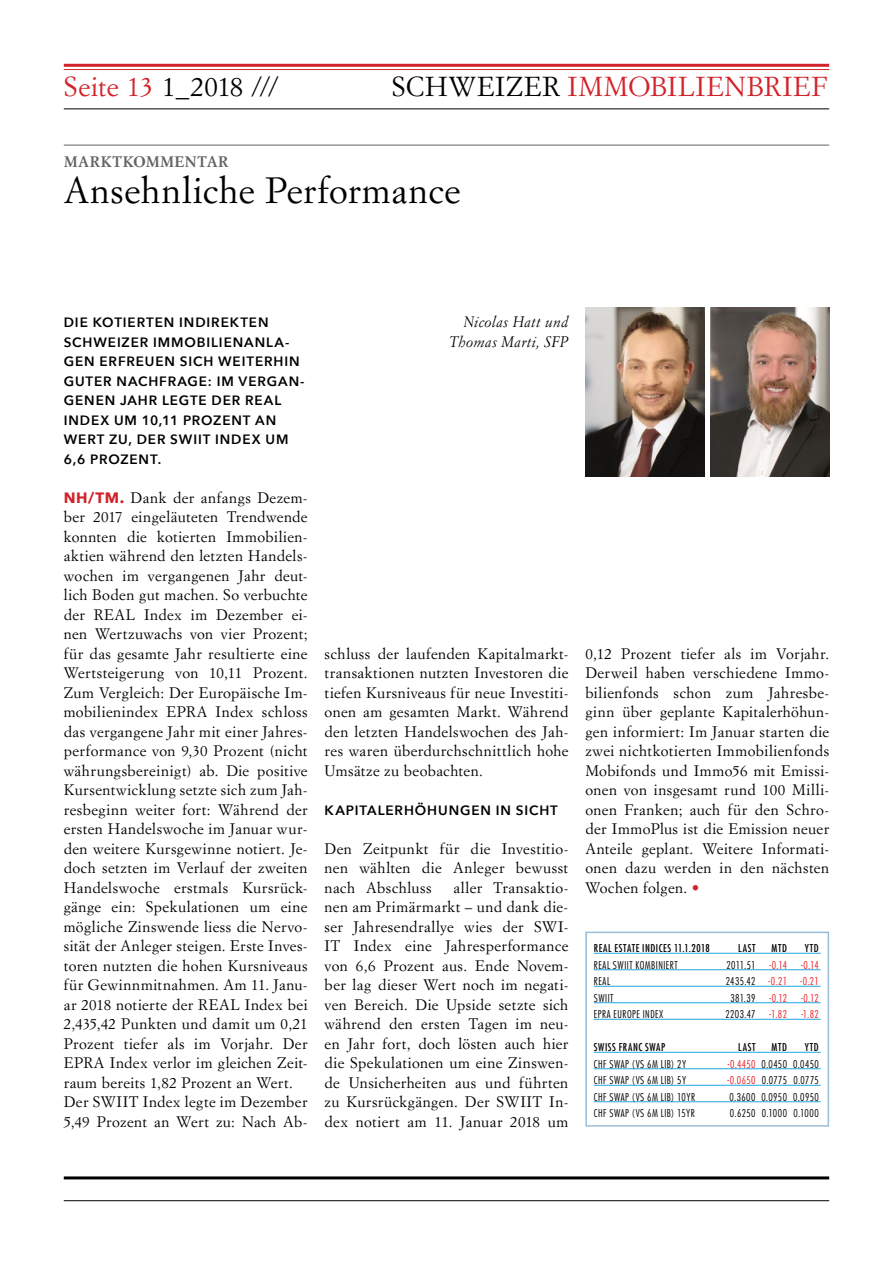
<style>
.page{position:relative;width:893px;height:1263px;background:#fff}
.page>*{position:absolute;margin:0;border:0;box-sizing:border-box;transform-origin:0 0}
.t1{font:36px "Simoncini Garamond Std";letter-spacing:.015em;color:#000}
.t2{font:27px "Simoncini Garamond Std";letter-spacing:.03em;color:#d2232a}
.t3{font:27px "Simoncini Garamond Std";letter-spacing:.005em;color:#000}
.t4{font:15px/19.5px "Simoncini Garamond Std";letter-spacing:.025em;color:#000;text-align:justify}
.t5{font:italic 15px/19.5px "Simoncini Garamond Std";letter-spacing:.02em;color:#000;text-align:right}
.t6{font:700 15px "Simoncini Garamond Std";letter-spacing:.03em;color:#636466}
.t7{font:600 13.5px/19.5px "Avenir Next";letter-spacing:.065em;color:#000}
.t8{font:300 condensed 10.5px "Futura Std";letter-spacing:.04em;color:#000}
.t9{font:condensed 10.5px "Futura Std";letter-spacing:.06em;color:#000}
.t10{font:300 condensed 10.5px "Futura Std";letter-spacing:-.01em;color:#ed1d24}
.s1{color:#d2232a}
.s2{color:#000}
.s3{font-family:"Avenir Next";font-weight:700;color:#d2232a}
.s4{font-family:"Avenir Next";font-weight:800;color:#d2232a}
.s5{color:#ed1d24}
</style>
<div class="page">
<hr style="left:64px;top:1176px;width:765px;height:3px;background:#000">
<hr style="left:64px;top:1200px;width:765px;height:1px;background:#000">
<hr style="left:64px;top:64px;width:765px;height:3px;background:#d2232a">
<hr style="left:64px;top:69px;width:765px;height:1px;background:#d2232a">
<hr style="left:64px;top:108px;width:765px;height:1px;background:#000">
<hr style="left:64px;top:145px;width:765px;height:1px;background:#636466">
<div style="left:585px;top:932px;width:244px;height:195px;border:2px solid #9bbed8"></div>
<hr style="left:594px;top:953px;width:227px;height:1px;background:#20a5de">
<hr style="left:594px;top:969px;width:227px;height:1px;background:#20a5de">
<hr style="left:594px;top:986px;width:227px;height:1px;background:#20a5de">
<hr style="left:594px;top:1002px;width:227px;height:1px;background:#20a5de">
<hr style="left:594px;top:1019px;width:227px;height:1px;background:#20a5de">
<hr style="left:594px;top:1052px;width:227px;height:1px;background:#20a5de">
<hr style="left:594px;top:1068px;width:227px;height:1px;background:#20a5de">
<hr style="left:594px;top:1085px;width:227px;height:1px;background:#20a5de">
<hr style="left:594px;top:1101px;width:227px;height:1px;background:#20a5de">
<img style="left:710px;top:308px;width:119px;height:168px">
<img style="left:585px;top:308px;width:119px;height:168px">
<h2 class="t3" style="left:64px;top:70px;width:216px"><span class="s1">Seite 13</span> 1_2018 ///</h2>
<h2 class="t2" style="left:392px;top:70px;width:437px"><span class="s2">SCHWEIZER</span> IMMOBILIENBRIEF</h2>
<p class="t6" style="left:64px;top:152px;width:166px">MARKTKOMMENTAR</p>
<h1 class="t1" style="left:64px;top:168px;width:398px">Ansehnliche Performance</h1>
<p class="t7" style="left:64px;top:312px;width:242px">DIE KOTIERTEN INDIREKTEN<br>SCHWEIZER IMMOBILIENANLA-<br>GEN ERFREUEN SICH WEITERHIN<br>GUTER NACHFRAGE: IM VERGAN-<br>GENEN JAHR LEGTE DER REAL<br>INDEX UM 10,11 PROZENT AN<br>WERT ZU, DER SWIIT INDEX UM<br>6,6 PROZENT.</p>
<p class="t4" style="left:64px;top:487px;width:245px;text-align:left"><span class="s3">NH/TM.</span> Dank der anfangs Dezem&shy;ber 2017 eingeläuteten Trendwende konnten die kotierten Immobilien&shy;aktien während den letzten Handels&shy;wochen im vergangenen Jahr deut&shy;lich Boden gut machen. So verbuchte der REAL Index im Dezember ei&shy;nen Wertzuwachs von vier Prozent; für das gesamte Jahr resultierte eine Wertsteigerung von 10,11 Prozent.<br>Zum Vergleich: Der Europäische Im&shy;mobilienindex EPRA Index schloss das vergangene Jahr mit einer Jahres&shy;performance von 9,30 Prozent (nicht währungsbereinigt) ab. Die positive Kursentwicklung setzte sich zum Jah&shy;resbeginn weiter fort: Während der ersten Handelswoche im Januar wur&shy;den weitere Kursgewinne notiert. Je&shy;doch setzten im Verlauf der zweiten Handelswoche erstmals Kursrück&shy;gänge ein: Spekulationen um eine mögliche Zinswende liess die Nervo&shy;sität der Anleger steigen. Erste Inves&shy;toren nutzten die hohen Kursniveaus für Gewinnmitnahmen. Am 11. Janu&shy;ar 2018 notierte der REAL Index bei 2,435,42 Punkten und damit um 0,21<br>Prozent tiefer als im Vorjahr. Der EPRA Index verlor im gleichen Zeit&shy;raum bereits 1,82 Prozent an Wert.<br>Der SWIIT Index legte im Dezember 5,49 Prozent an Wert zu: Nach Ab-</p>
<p class="t5" style="left:449px;top:312px;width:121px">Nicolas Hatt und<br>Thomas Marti, SFP</p>
<p class="t4" style="left:325px;top:643px;width:245px">schluss der laufenden Kapitalmarkt&shy;transaktionen nutzten Investoren die tiefen Kursniveaus für neue Investiti&shy;onen am gesamten Markt. Während den letzten Handelswochen des Jah&shy;res waren überdurchschnittlich hohe Umsätze zu beobachten.</p>
<p class="t7" style="left:325px;top:800px;width:235px">KAPITALERHÖHUNGEN IN SICHT</p>
<p class="t4" style="left:325px;top:838px;width:245px">Den Zeitpunkt für die Investitio&shy;nen wählten die Anleger bewusst nach Abschluss</p>
<p class="t4" style="left:325px;top:877px;width:245px;text-indent:129px">aller Transaktio&shy;nen am Primärmarkt – und dank die&shy;ser Jahresendrallye wies der SWI-IT Index eine Jahresperformance von 6,6 Prozent aus. Ende Novem&shy;ber lag dieser Wert noch im negati&shy;ven Bereich. Die Upside setzte sich während den ersten Tagen im neu&shy;en Jahr fort, doch lösten auch hier die Spekulationen um eine Zinswen&shy;de Unsicherheiten aus und führten zu Kursrückgängen. Der SWIIT In&shy;dex notiert am 11. Januar 2018 um</p>
<p class="t4" style="left:585px;top:643px;width:245px">0,12 Prozent tiefer als im Vorjahr.<br>Derweil haben verschiedene Immo&shy;bilienfonds schon zum Jahresbe&shy;ginn über geplante Kapitalerhöhun&shy;gen informiert: Im Januar starten die zwei nichtkotierten Immobilienfonds Mobifonds und Immo56 mit Emissi&shy;onen von insgesamt rund 100 Milli&shy;onen Franken; auch für den Schro&shy;der ImmoPlus ist die Emission neuer Anteile geplant. Weitere Informati&shy;onen dazu werden in den nächsten Wochen folgen. <span class="s4">•</span></p>
<p class="t9" style="left:594px;top:942px;width:117px">REAL ESTATE INDICES 11.1.2018</p>
<p class="t9" style="left:738px;top:942px;width:19px">LAST</p>
<p class="t9" style="left:772px;top:942px;width:17px">MTD</p>
<p class="t9" style="left:805px;top:942px;width:16px">YTD</p>
<p class="t8" style="left:594px;top:958px;width:85px">REAL SWIIT KOMBINIERT</p>
<p class="t8" style="left:726px;top:958px;width:31px">2011.51</p>
<p class="t10" style="left:769px;top:958px;width:19px">-0.14</p>
<p class="t10" style="left:801px;top:958px;width:19px">-0.14</p>
<p class="t8" style="left:594px;top:975px;width:18px">REAL</p>
<p class="t8" style="left:726px;top:975px;width:63px">2435.42 <span class="s5">-0.21</span></p>
<p class="t10" style="left:800px;top:975px;width:20px">-0.21</p>
<p class="t8" style="left:594px;top:991px;width:21px">SWIIT</p>
<p class="t8" style="left:730px;top:991px;width:27px">381.39</p>
<p class="t10" style="left:769px;top:991px;width:19px">-0.12</p>
<p class="t10" style="left:801px;top:991px;width:19px">-0.12</p>
<p class="t8" style="left:594px;top:1008px;width:71px">EPRA EUROPE INDEX</p>
<p class="t8" style="left:725px;top:1008px;width:32px">2203.47</p>
<p class="t10" style="left:769px;top:1008px;width:19px">-1.82</p>
<p class="t10" style="left:801px;top:1008px;width:19px">-1.82</p>
<p class="t9" style="left:594px;top:1041px;width:73px">SWISS FRANC SWAP</p>
<p class="t9" style="left:738px;top:1041px;width:19px">LAST</p>
<p class="t9" style="left:772px;top:1041px;width:17px">MTD</p>
<p class="t9" style="left:805px;top:1041px;width:16px">YTD</p>
<p class="t8" style="left:594px;top:1057px;width:94px">CHF SWAP (VS 6M LIB) 2Y</p>
<p class="t8" style="left:728px;top:1057px;width:93px"><span class="s5">-0.4450</span> 0.0450 0.0450</p>
<p class="t8" style="left:594px;top:1074px;width:94px">CHF SWAP (VS 6M LIB) 5Y</p>
<p class="t8" style="left:727px;top:1074px;width:93px"><span class="s5">-0.0650</span> 0.0775 0.0775</p>
<p class="t8" style="left:594px;top:1090px;width:103px">CHF SWAP (VS 6M LIB) 10YR</p>
<p class="t8" style="left:729px;top:1090px;width:91px">0.3600 0.0950 0.0950</p>
<p class="t8" style="left:594px;top:1107px;width:103px">CHF SWAP (VS 6M LIB) 15YR</p>
<p class="t8" style="left:730px;top:1107px;width:90px">0.6250 0.1000 0.1000</p>
</div>
